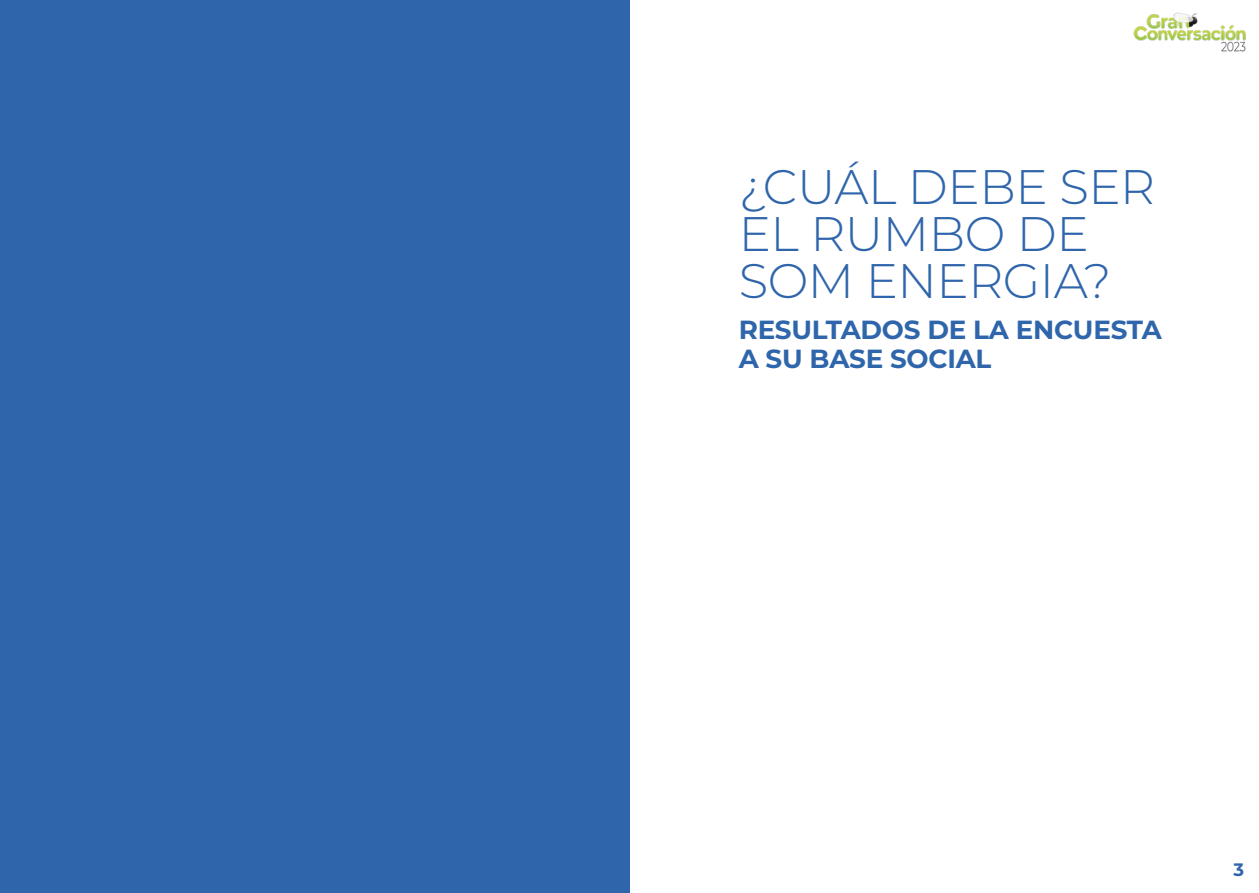
<style>
.page{position:relative;width:1259px;height:893px;background:#fff}
.page>*{position:absolute;margin:0;border:0;box-sizing:border-box;transform-origin:0 0}
.títol1{font:300 48.45px/47.1px "Montserrat";letter-spacing:-.01em;color:#2f65ab}
.títol1-2{font:700 26.25px/28.5px "Montserrat";letter-spacing:-.01em;color:#2f65ab}
.títol1-3{font:700 18px "Montserrat";color:#2f65ab}
</style>
<div class="page">
<img style="left:1133px;top:12px;width:113px;height:40px">
<div style="left:0;top:0;width:629px;height:893px;background:#2f65ab"></div>
<p class="títol1" style="left:738px;top:161px;width:418px">¿CUÁL DEBE SER<br>EL RUMBO DE<br>SOM ENERGIA?</p>
<p class="títol1-2" style="left:738px;top:314px;width:425px">RESULTADOS DE LA ENCUESTA<br>A SU BASE SOCIAL</p>
<p class="títol1-3" style="left:1233px;top:857px;width:12px">3</p>
</div>
